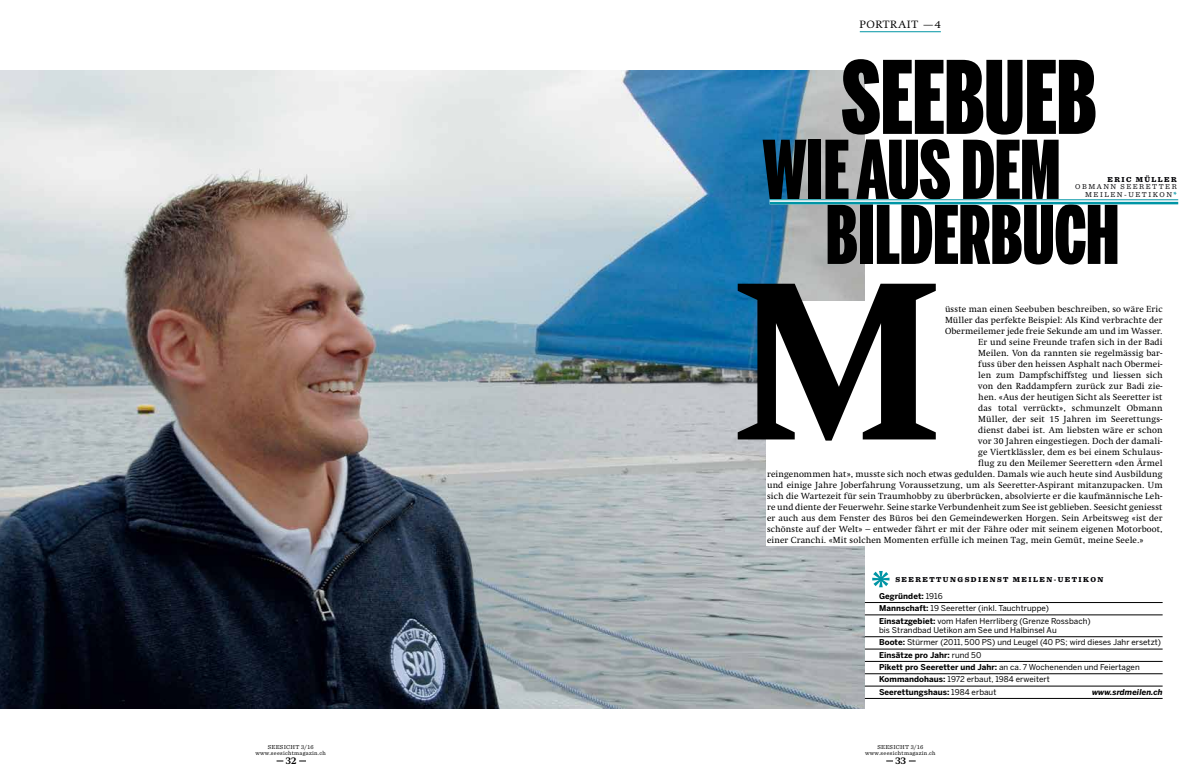
<style>
.page{position:relative;width:1191px;height:780px;background:#fff}
.page>*{position:absolute;margin:0;border:0;box-sizing:border-box;transform-origin:0 0}
.t1{font:900 100px "Benton Sans Extra Comp";color:#000}
.t2{font:900 80px/65px "Benton Sans Extra Comp";color:#000}
.t3{font:300 10.8px "Swift LT Pro";letter-spacing:.05em;color:#000;scale:1.11 1}
.t4{font:700 10px "Swift LT Pro";color:#000}
.t5{font:9px "Swift LT Pro";letter-spacing:.01em;color:#000}
.t6{font:8px/12.3px "Benton Sans";letter-spacing:.005em;color:#000}
.t7{font:italic 700 8px "Benton Sans";letter-spacing:.005em;color:#000}
.t8{font:900 7.5px "Sentinel";letter-spacing:.2em;color:#000004}
.t9{font:7.5px/7.5px "Sentinel";letter-spacing:.2em;color:#000004;text-align:right}
.t10{font:6px/6px "Sentinel";letter-spacing:.05em;color:#000;text-align:center}
.s1{font-weight:900;color:#0095a5}
.s2{font-weight:700}
</style>
<div class="page">
<img style="left:0;top:71px;width:865px;height:637px">
<hr style="left:859px;top:31px;width:82px;height:1px;background:#0095a5">
<svg style="left:769px;top:200px;width:409px;height:2px"></svg>
<hr style="left:769px;top:199px;width:409px;height:1px;background:#0095a5">
<hr style="left:769px;top:202px;width:409px;height:2px;background:#0095a5">
<svg style="left:872px;top:571px;width:17px;height:16px"></svg>
<hr style="left:865px;top:602px;width:297px;height:1px;background:#000">
<hr style="left:865px;top:614px;width:297px;height:1px;background:#000">
<hr style="left:865px;top:636px;width:297px;height:1px;background:#000">
<hr style="left:865px;top:649px;width:297px;height:1px;background:#000">
<hr style="left:865px;top:661px;width:297px;height:1px;background:#000">
<hr style="left:865px;top:673px;width:297px;height:1px;background:#000">
<hr style="left:865px;top:686px;width:297px;height:1px;background:#000">
<hr style="left:865px;top:698px;width:297px;height:1px;background:#000">
<div style="left:765px;top:301px;width:397px;height:245px;background:#fff"></div>
<svg style="left:737px;top:284px;width:198px;height:156px"></svg>
<p class="t10" style="left:255px;top:743px;width:72px">seesicht 3/16 www.seesichtmagazin.ch</p>
<p class="t4" style="left:275px;top:754px;width:23px">- 32</p>
<p class="t3" style="left:859px;top:19px;width:75px">PORTRAIT —4</p>
<h1 class="t1" style="left:841px;top:39px;width:256px">SEEBUEB</h1>
<h2 class="t2" style="left:825px;top:139px;width:295px;text-indent:-63px">WIE AUS DEM<br>BILDERBUCH</h2>
<p class="t8" style="left:1107px;top:173px;width:71px">ERIC MÜLLER</p>
<p class="t9" style="left:1075px;top:182px;width:103px">Obmann Seeretter<br>Meilen-Uetikon<span class="s1">*</span></p>
<p class="t5" style="left:945px;top:304px;width:219px">üsste man einen Seebuben beschreiben, so wäre Eric</p>
<p class="t5" style="left:945px;top:315px;width:219px">Müller das perfekte Beispiel: Als Kind verbrachte der</p>
<p class="t5" style="left:945px;top:326px;width:219px">Obermeilemer jede freie Sekunde am und im Wasser.</p>
<p class="t5" style="left:978px;top:337px;width:186px">Er und seine Freunde trafen sich in der Badi</p>
<p class="t5" style="left:978px;top:348px;width:186px">Meilen. Von da rannten sie regelmässig bar-</p>
<p class="t5" style="left:978px;top:359px;width:186px">fuss über den heissen Asphalt nach Obermei-</p>
<p class="t5" style="left:978px;top:370px;width:186px">len zum Dampfschiffsteg und liessen sich</p>
<p class="t5" style="left:978px;top:381px;width:186px">von den Raddampfern zurück zur Badi zie-</p>
<p class="t5" style="left:978px;top:392px;width:186px">hen. «Aus der heutigen Sicht als Seeretter ist</p>
<p class="t5" style="left:978px;top:403px;width:186px">das total verrückt», schmunzelt Obmann</p>
<p class="t5" style="left:978px;top:414px;width:186px">Müller, der seit 15 Jahren im Seerettungs-</p>
<p class="t5" style="left:978px;top:425px;width:186px">dienst dabei ist. Am liebsten wäre er schon</p>
<p class="t5" style="left:978px;top:436px;width:186px">vor 30 Jahren eingestiegen. Doch der damali-</p>
<p class="t5" style="left:978px;top:447px;width:186px">ge Viertklässler, dem es bei einem Schulaus-</p>
<p class="t5" style="left:978px;top:458px;width:186px">flug zu den Meilemer Seerettern «den Ärmel</p>
<p class="t5" style="left:767px;top:469px;width:397px">reingenommen hat», musste sich noch etwas gedulden. Damals wie auch heute sind Ausbildung</p>
<p class="t5" style="left:767px;top:480px;width:397px">und einige Jahre Joberfahrung Voraussetzung, um als Seeretter-Aspirant mitanzupacken. Um</p>
<p class="t5" style="left:767px;top:491px;width:397px">sich die Wartezeit für sein Traumhobby zu überbrücken, absolvierte er die kaufmännische Leh-</p>
<p class="t5" style="left:767px;top:502px;width:397px">re und diente der Feuerwehr. Seine starke Verbundenheit zum See ist geblieben. Seesicht geniesst</p>
<p class="t5" style="left:767px;top:513px;width:397px">er auch aus dem Fenster des Büros bei den Gemeindewerken Horgen. Sein Arbeitsweg «ist der</p>
<p class="t5" style="left:767px;top:524px;width:397px">schönste auf der Welt» – entweder fährt er mit der Fähre oder mit seinem eigenen Motorboot,</p>
<p class="t5" style="left:767px;top:535px;width:378px">einer Cranchi. «Mit solchen Momenten erfülle ich meinen Tag, mein Gemüt, meine Seele.»</p>
<p class="t8" style="left:895px;top:573px;width:210px">SEERETTUNGSDIENST MEILEN-UE TIKON</p>
<p class="t6" style="left:879px;top:590px;width:213px"><span class="s2">Gegründet:</span> 1916<br><span class="s2">Mannschaft:</span> 19 Seeretter (inkl. Tauchtruppe)<br><span class="s2">Einsatzgebiet:</span> vom Hafen Herrliberg (Grenze Rossbach)</p>
<p class="t6" style="left:879px;top:624px;width:283px">bis Strandbad Uetikon am See und Halbinsel Au<br><span class="s2">Boote:</span> Stürmer (2011, 500 PS) und Leugel (40 PS; wird dieses Jahr ersetzt)<br><span class="s2">Einsätze pro Jahr:</span> rund 50<br><span class="s2">Pikett pro Seeretter und Jahr:</span> an ca. 7 Wochenenden und Feiertagen <span class="s2">Kommandohaus:</span> 1972 erbaut, 1984 erweitert<br><span class="s2">Seerettungshaus:</span> 1984 erbaut</p>
<p class="t7" style="left:1092px;top:687px;width:72px">www.srdmeilen.ch</p>
<p class="t10" style="left:865px;top:743px;width:72px">seesicht 3/16 www.seesichtmagazin.ch</p>
<p class="t4" style="left:885px;top:754px;width:23px">- 33</p>
</div>
